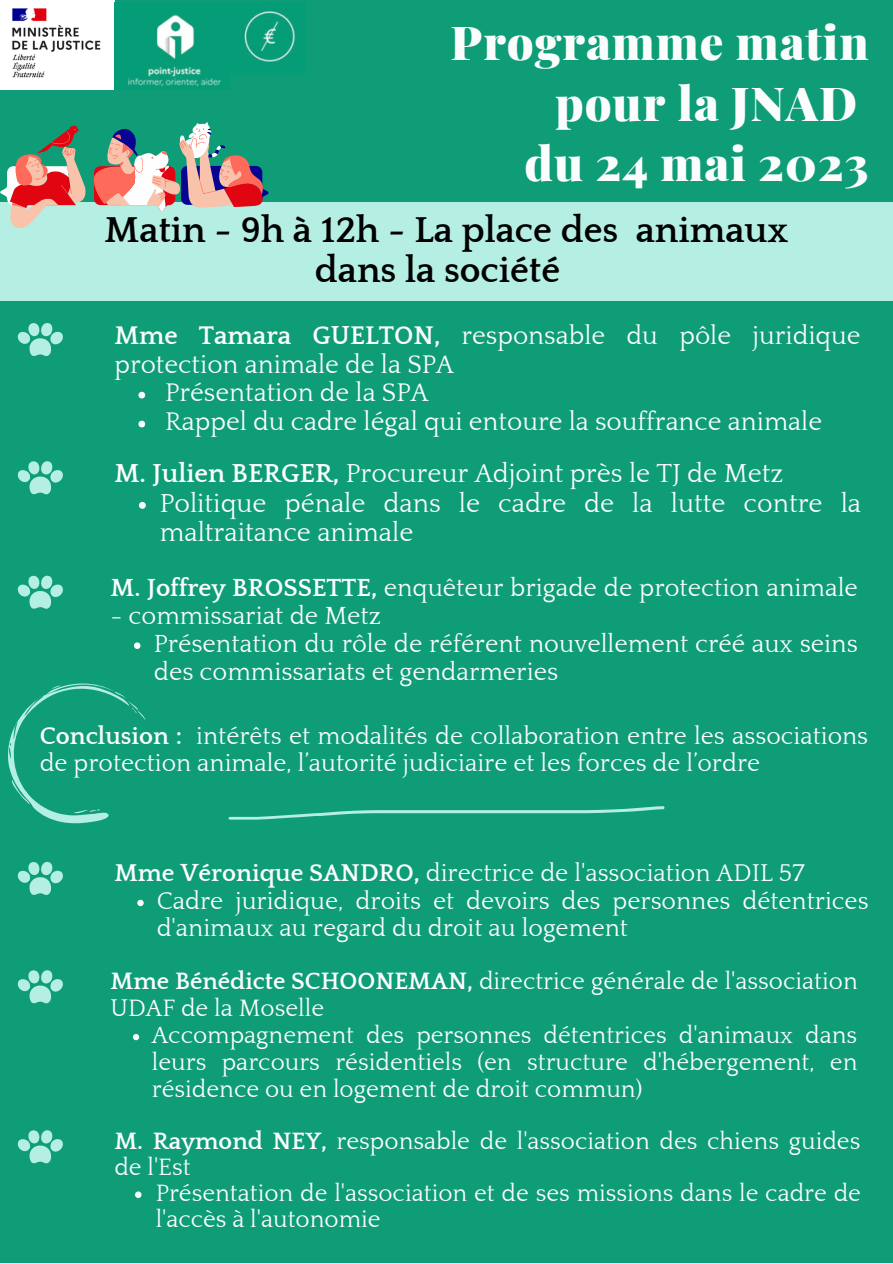
<style>
.page{position:relative;width:893px;height:1264px;background:#fff}
.page>*{position:absolute;margin:0;border:0;box-sizing:border-box;transform-origin:0 0}
.t1{font:900 46.95px "Playfair Display";letter-spacing:.02em;color:#fbfdfd}
.t2{font:700 36.9px/40.5px "Quattrocento";color:#000;text-align:center}
.t3{font:26.7px/29.4px "Quattrocento";color:#fbfdfd}
.t4{font:26.25px/29px "Quattrocento";color:#fbfdfd}
.t5{font:25.35px/28px "Quattrocento";color:#fbfdfd}
.t6{font:24.9px/27.5px "Quattrocento";color:#fbfdfd}
.t7{font:24.75px/27.2px "Quattrocento";color:#fbfdfd}
.t8{font:24.3px/26.8px "Quattrocento";color:#fbfdfd}
.s1{font-weight:700}
</style>
<div class="page">
<div style="left:0;top:0;width:892px;height:1262px;background:#0e9d77"></div>
<img style="left:0;top:0;width:115px;height:90px">
<img style="left:114px;top:2px;width:107px;height:88px">
<div style="left:0;top:203px;width:892px;height:98px;background:#b5eee2"></div>
<svg style="left:0;top:122px;width:269px;height:106px"></svg>
<svg style="left:17px;top:1130px;width:46px;height:33px"></svg>
<svg style="left:17px;top:970px;width:46px;height:33px"></svg>
<svg style="left:17px;top:861px;width:46px;height:34px"></svg>
<svg style="left:17px;top:575px;width:46px;height:33px"></svg>
<svg style="left:17px;top:461px;width:46px;height:33px"></svg>
<svg style="left:17px;top:323px;width:46px;height:33px"></svg>
<svg style="left:228px;top:806px;width:436px;height:13px"></svg>
<svg style="left:8px;top:683px;width:138px;height:141px"></svg>
<img style="left:242px;top:4px;width:58px;height:68px">
<svg style="left:134px;top:642px;width:6px;height:7px"></svg>
<svg style="left:138px;top:392px;width:7px;height:6px"></svg>
<svg style="left:138px;top:420px;width:7px;height:7px"></svg>
<svg style="left:139px;top:502px;width:7px;height:7px"></svg>
<svg style="left:137px;top:899px;width:7px;height:7px"></svg>
<svg style="left:133px;top:1034px;width:6px;height:6px"></svg>
<svg style="left:135px;top:1191px;width:6px;height:6px"></svg>
<p class="t1" style="left:450px;top:9px;width:419px">Programme matin</p>
<p class="t1" style="left:555px;top:70px;width:304px">pour la JNAD</p>
<p class="t1" style="left:524px;top:130px;width:345px">du 24 mai 2023</p>
<p class="t2" style="left:104px;top:210px;width:685px">Matin - 9h à 12h - La place des animaux dans la société</p>
<p class="t4" style="left:114px;top:321px;width:747px"><span class="s1">Mme Tamara GUELTON,</span> responsable du pôle juridique protection animale de la SPA</p>
<p class="t4" style="left:165px;top:379px;width:265px">Présentation de la SPA</p>
<p class="t4" style="left:165px;top:408px;width:658px">Rappel du cadre légal qui entoure la souffrance animale</p>
<p class="t3" style="left:114px;top:459px;width:670px"><span class="s1">M. Julien BERGER,</span> Procureur Adjoint près le TJ de Metz</p>
<p class="t3" style="left:160px;top:489px;width:702px">Politique pénale dans le cadre de la lutte contre la maltraitance animale</p>
<p class="t5" style="left:111px;top:574px;width:748px"><span class="s1">M. Joffrey BROSSETTE,</span> enquêteur brigade de protection animale</p>
<p class="t5" style="left:111px;top:602px;width:272px">- commissariat de Metz</p>
<p class="t5" style="left:154px;top:630px;width:705px">Présentation du rôle de référent nouvellement créé aux seins des commissariats et gendarmeries</p>
<p class="t7" style="left:40px;top:723px;width:829px"><span class="s1">Conclusion :</span> intérêts et modalités de collaboration entre les associations de protection animale, l’autorité judiciaire et les forces de l’ordre</p>
<p class="t6" style="left:114px;top:860px;width:692px"><span class="s1">Mme Véronique SANDRO,</span> directrice de l'association ADIL 57</p>
<p class="t6" style="left:157px;top:887px;width:713px">Cadre juridique, droits et devoirs des personnes détentrices d'animaux au regard du droit au logement</p>
<p class="t8" style="left:111px;top:968px;width:748px"><span class="s1">Mme Bénédicte SCHOONEMAN,</span> directrice générale de l'association<br>UDAF de la Moselle</p>
<p class="t8" style="left:152px;top:1022px;width:707px;text-align:justify">Accompagnement des personnes détentrices d'animaux dans leurs parcours résidentiels (en structure d'hébergement, en résidence ou en logement de droit commun)</p>
<p class="t8" style="left:114px;top:1128px;width:747px;line-height:26.1px"><span class="s1">M. Raymond NEY,</span> responsable de l'association des chiens guides de l'Est</p>
<p class="t8" style="left:156px;top:1180px;width:706px;line-height:26.1px">Présentation de l'association et de ses missions dans le cadre de l'accès à l'autonomie</p>
</div>
